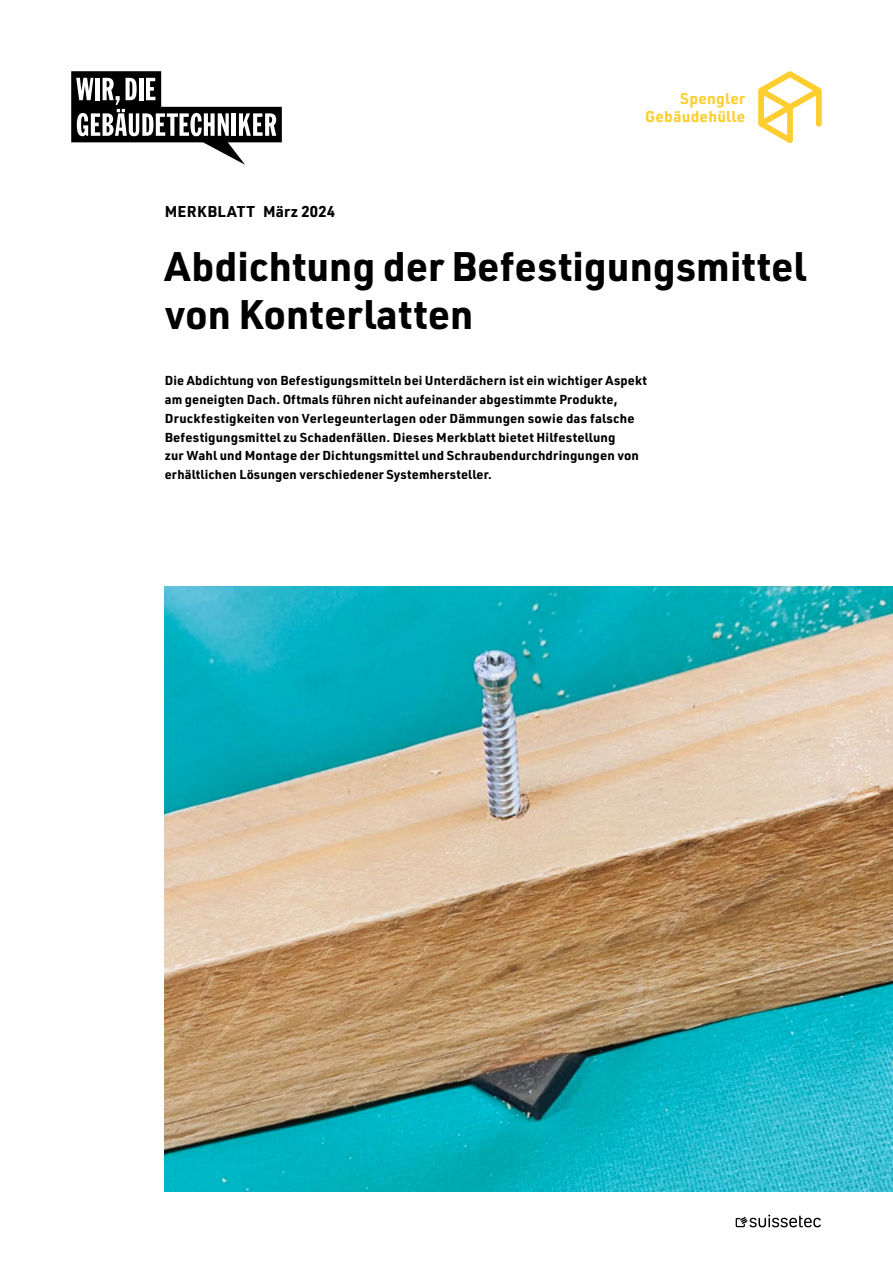
<style>
.page{position:relative;width:893px;height:1263px;background:#fff}
.page>*{position:absolute;margin:0;border:0;box-sizing:border-box;transform-origin:0 0}
.t1{font:700 40.5px/48px "URWDIN";color:#000}
.t2{font:700 15.3px/18.8px "URWDIN";letter-spacing:.015em;color:#fece30;text-align:right}
.t3{font:700 15.3px "URWDIN";letter-spacing:.02em;color:#000}
.t4{font:700 12.75px/18.8px "URWDIN";letter-spacing:.01em;color:#000}
</style>
<div class="page">
<svg style="left:736px;top:1214px;width:85px;height:13px"></svg>
<img style="left:165px;top:586px;width:728px;height:606px">
<svg style="left:71px;top:71px;width:211px;height:94px"></svg>
<svg style="left:758px;top:71px;width:64px;height:72px"></svg>
<p class="t3" style="left:165px;top:201px;width:172px">MERKBLATT März 2024</p>
<p class="t2" style="left:645px;top:88px;width:102px">Spengler<br>Gebäudehülle</p>
<h1 class="t1" style="left:165px;top:241px;width:643px">Abdichtung der Befestigungsmittel von Konterlatten</h1>
<p class="t4" style="left:165px;top:371px;width:484px">Die Abdichtung von Befestigungsmitteln bei Unterdächern ist ein wichtiger Aspekt am geneigten Dach. Oftmals führen nicht aufeinander abgestimmte Produkte, Druckfestigkeiten von Verlegeunterlagen oder Dämmungen sowie das falsche Befestigungsmittel zu Schadenfällen. Dieses Merkblatt bietet Hilfestellung<br>zur Wahl und Montage der Dichtungsmittel und Schraubendurchdringungen von erhältlichen Lösungen verschiedener Systemhersteller.</p>
</div>
